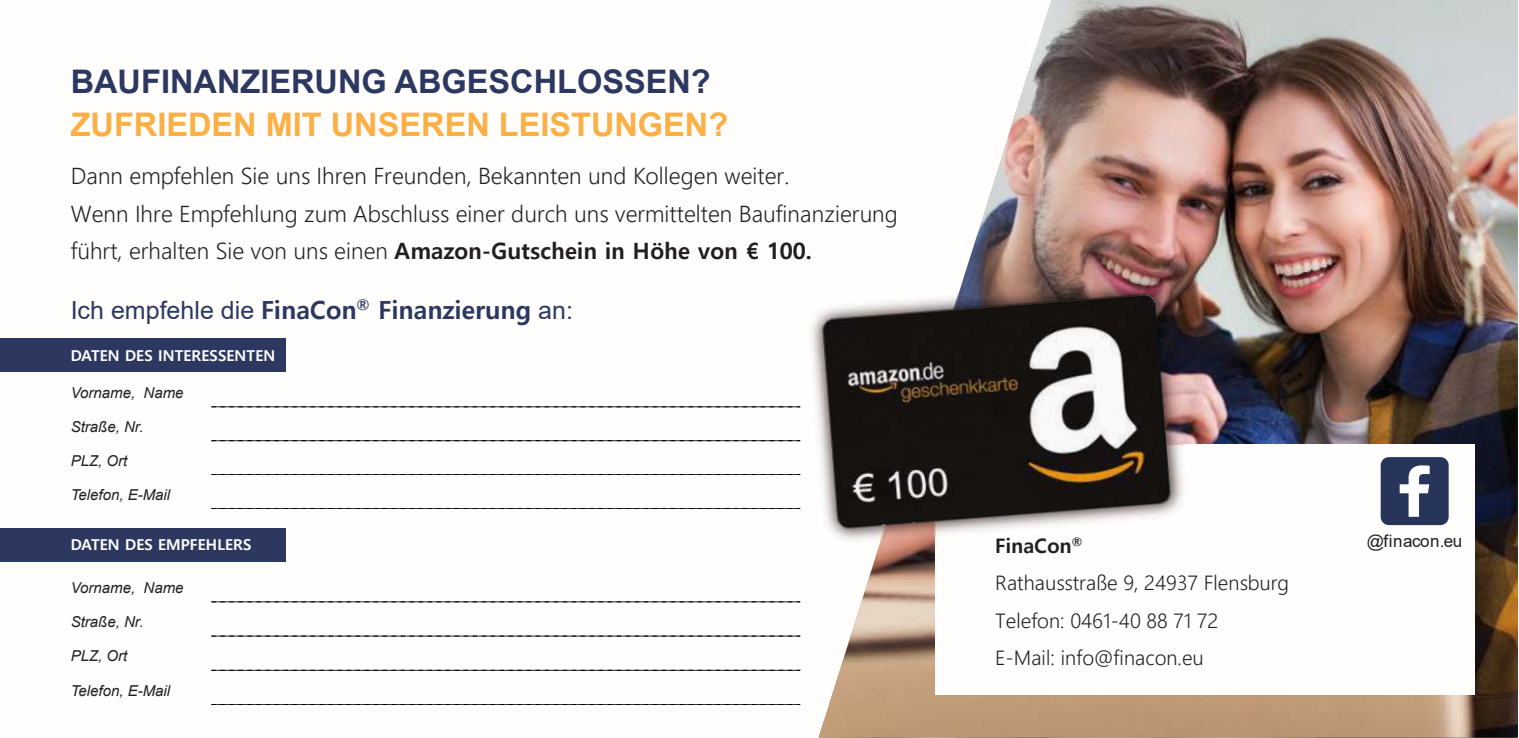
<style>
.page{position:relative;width:1519px;height:738px;background:#fff}
.page>*{position:absolute;margin:0;border:0;box-sizing:border-box;transform-origin:0 0}
.t1{font:700 32.5px "Arial";color:#fbaf44}
.t2{font:700 32.5px "Arial";color:#2c3860}
.t3{font:700 25px "Malgun Gothic";color:#2c3860}
.t4{font:300 22.5px/37.5px "Malgun Gothic";color:#231f20}
.t5{font:300 20px/37.5px "Malgun Gothic";color:#231f20}
.t6{font:17px "Arial";letter-spacing:.02em;color:#231f20}
.t7{font:italic 15px "Arial";color:#231f20}
.t8{font:700 15px "Malgun Gothic";color:#fff}
.s1{font-weight:700}
.s2{font-family:"Arial";font-weight:400}
</style>
<div class="page">
<img style="left:819px;top:0;width:698px;height:737px">
<div style="left:935px;top:444px;width:539px;height:250px;background:#fffefd"></div>
<img style="left:810px;top:279px;width:376px;height:231px">
<img style="left:818px;top:273px;width:357px;height:275px">
<div style="left:0;top:338px;width:286px;height:34px;background:#2c3860"></div>
<svg style="left:211px;top:406px;width:589px;height:1px"></svg>
<svg style="left:211px;top:440px;width:589px;height:1px"></svg>
<svg style="left:211px;top:474px;width:589px;height:1px"></svg>
<svg style="left:211px;top:508px;width:589px;height:1px"></svg>
<div style="left:0;top:527px;width:286px;height:34px;background:#2c3860"></div>
<svg style="left:211px;top:601px;width:589px;height:1px"></svg>
<svg style="left:211px;top:635px;width:589px;height:1px"></svg>
<svg style="left:211px;top:669px;width:589px;height:1px"></svg>
<svg style="left:211px;top:704px;width:589px;height:1px"></svg>
<div style="left:1380px;top:457px;width:68px;height:68px;background:#27355a;border-radius:8px"></div>
<svg style="left:1399px;top:465px;width:30px;height:51px"></svg>
<h1 class="t2" style="left:71px;top:59px;width:641px">BAUFINANZIERUNG ABGESCHLOSSEN?</h1>
<h1 class="t1" style="left:71px;top:101px;width:659px">ZUFRIEDEN MIT UNSEREN LEISTUNGEN?</h1>
<p class="t4" style="left:71px;top:157px;width:828px">Dann empfehlen Sie uns Ihren Freunden, Bekannten und Kollegen weiter.<br>Wenn Ihre Empfehlung zum Abschluss einer durch uns vermittelten Baufinanzierung führt, erhalten Sie von uns einen <span class="s1">Amazon-Gutschein in Höhe von € 100.</span></p>
<p class="t3" style="left:71px;top:295px;width:503px"><span class="s2">Ich empfehle die</span> FinaCon<sup>®</sup> Finanzierung <span class="s2">an:</span></p>
<p class="t8" style="left:71px;top:346px;width:206px">DATEN DES INTERESSENTEN</p>
<p class="t7" style="left:71px;top:383px;width:114px">Vorname, Name</p>
<p class="t7" style="left:71px;top:417px;width:74px">Straße, Nr.</p>
<p class="t7" style="left:71px;top:450px;width:58px">PLZ, Ort</p>
<p class="t7" style="left:71px;top:484px;width:101px">Telefon, E-Mail</p>
<p class="t8" style="left:71px;top:536px;width:182px">DATEN DES EMPFEHLERS</p>
<p class="t7" style="left:71px;top:577px;width:114px">Vorname, Name</p>
<p class="t7" style="left:71px;top:612px;width:74px">Straße, Nr.</p>
<p class="t7" style="left:71px;top:646px;width:58px">PLZ, Ort</p>
<p class="t7" style="left:71px;top:680px;width:101px">Telefon, E-Mail</p>
<p class="t5" style="left:995px;top:527px;width:295px"><span class="s1">FinaCon</span><sup>®<br></sup>Rathausstraße 9, 24937 Flensburg<br>Telefon: 0461-40 88 71 72<br>E-Mail: info@finacon.eu</p>
<p class="t6" style="left:1366px;top:529px;width:97px">@finacon.eu</p>
</div>
